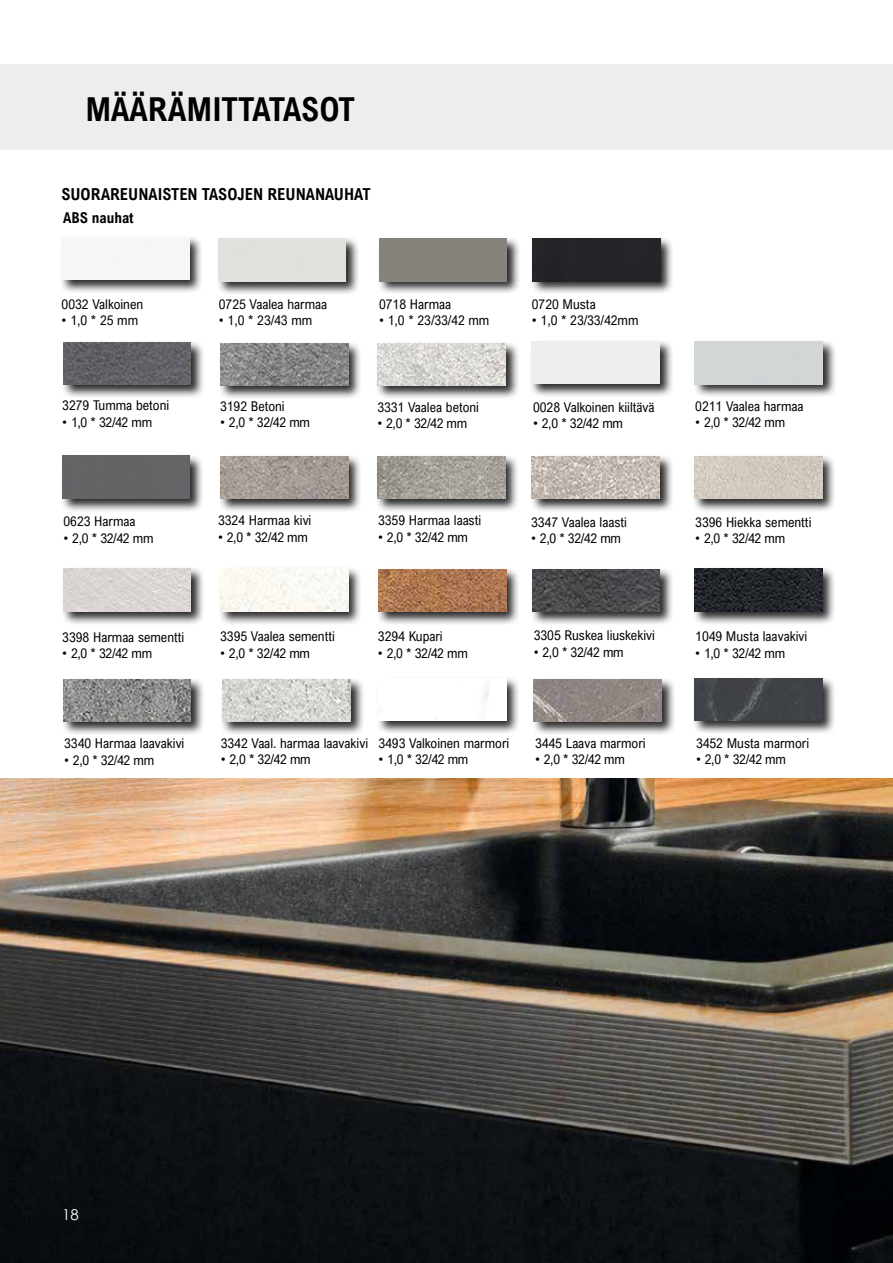
<style>
.page{position:relative;width:893px;height:1263px;background:#fff}
.page>*{position:absolute;margin:0;border:0;box-sizing:border-box;transform-origin:0 0}
.t1{font:700 33px "Arial Nova Cond";color:#000}
.t2{font:700 16.5px "Arial Nova Cond";color:#000}
.t3{font:700 15px "Arial Nova Cond";color:#000}
.t4{font:15px "Century Gothic";color:#fff}
.t5{font:13.5px "Arial Nova Cond";color:#000}
</style>
<div class="page">
<div style="left:0;top:64px;width:893px;height:86px;background:#eceded"></div>
<div style="left:59px;top:235px;width:145px;height:59px;background:#000;opacity:.85"></div>
<div style="left:62px;top:237px;width:127px;height:43px;background:#f7f6f5"></div>
<div style="left:216px;top:237px;width:144px;height:59px;background:#000;opacity:.85"></div>
<div style="left:218px;top:239px;width:128px;height:42px;background:#e1e0dc"></div>
<div style="left:377px;top:236px;width:144px;height:59px;background:#000;opacity:.85"></div>
<div style="left:379px;top:238px;width:128px;height:43px;background:#86827c"></div>
<div style="left:530px;top:236px;width:144px;height:59px;background:#000;opacity:.85"></div>
<div style="left:532px;top:238px;width:128px;height:43px;background:#252328"></div>
<div style="left:218px;top:341px;width:144px;height:59px;background:#000;opacity:.85"></div>
<img style="left:220px;top:343px;width:128px;height:43px">
<div style="left:376px;top:341px;width:144px;height:59px;background:#000;opacity:.85"></div>
<img style="left:378px;top:343px;width:127px;height:43px">
<div style="left:61px;top:340px;width:144px;height:59px;background:#000;opacity:.85"></div>
<img style="left:63px;top:342px;width:128px;height:43px">
<div style="left:693px;top:339px;width:144px;height:59px;background:#000;opacity:.85"></div>
<div style="left:695px;top:342px;width:127px;height:42px;background:#d2d6d6"></div>
<div style="left:60px;top:454px;width:144px;height:59px;background:#000;opacity:.85"></div>
<div style="left:62px;top:456px;width:128px;height:42px;background:#636465"></div>
<div style="left:530px;top:339px;width:144px;height:59px;background:#000;opacity:.85"></div>
<div style="left:532px;top:341px;width:127px;height:43px;background:#efeeec"></div>
<div style="left:376px;top:454px;width:144px;height:59px;background:#000;opacity:.85"></div>
<img style="left:378px;top:456px;width:127px;height:43px">
<div style="left:530px;top:454px;width:144px;height:59px;background:#000;opacity:.85"></div>
<img style="left:532px;top:456px;width:127px;height:43px">
<div style="left:218px;top:454px;width:145px;height:59px;background:#000;opacity:.85"></div>
<img style="left:221px;top:456px;width:127px;height:43px">
<div style="left:61px;top:566px;width:144px;height:59px;background:#000;opacity:.85"></div>
<img style="left:63px;top:569px;width:128px;height:42px">
<div style="left:218px;top:566px;width:145px;height:59px;background:#000;opacity:.85"></div>
<img style="left:221px;top:569px;width:127px;height:42px">
<div style="left:692px;top:454px;width:145px;height:59px;background:#000;opacity:.85"></div>
<img style="left:695px;top:456px;width:127px;height:43px">
<div style="left:530px;top:567px;width:144px;height:59px;background:#000;opacity:.85"></div>
<img style="left:532px;top:569px;width:128px;height:42px">
<div style="left:692px;top:566px;width:144px;height:59px;background:#000;opacity:.85"></div>
<img style="left:694px;top:569px;width:128px;height:42px">
<div style="left:61px;top:677px;width:144px;height:59px;background:#000;opacity:.85"></div>
<img style="left:63px;top:679px;width:128px;height:42px">
<div style="left:221px;top:677px;width:144px;height:59px;background:#000;opacity:.85"></div>
<img style="left:223px;top:679px;width:127px;height:42px">
<div style="left:376px;top:567px;width:144px;height:59px;background:#000;opacity:.85"></div>
<img style="left:378px;top:569px;width:128px;height:43px">
<div style="left:532px;top:677px;width:144px;height:59px;background:#000;opacity:.85"></div>
<img style="left:534px;top:679px;width:127px;height:42px">
<div style="left:692px;top:676px;width:144px;height:59px;background:#000;opacity:.85"></div>
<img style="left:695px;top:678px;width:127px;height:43px">
<div style="left:376px;top:676px;width:144px;height:59px;background:#000;opacity:.85"></div>
<img style="left:379px;top:678px;width:127px;height:43px">
<img style="left:0;top:778px;width:893px;height:485px">
<h1 class="t1" style="left:85px;top:89px;width:271px">MÄÄRÄMITTATASOT</h1>
<p class="t2" style="left:61px;top:184px;width:311px">SUORAREUNAISTEN TASOJEN REUNANAUHAT</p>
<p class="t3" style="left:63px;top:208px;width:72px">ABS nauhat</p>
<p class="t5" style="left:62px;top:295px;width:83px">0032 Valkoinen</p>
<p class="t5" style="left:62px;top:312px;width:78px">• 1,0 * 25 mm</p>
<p class="t5" style="left:219px;top:295px;width:110px">0725 Vaalea harmaa</p>
<p class="t5" style="left:219px;top:312px;width:95px">• 1,0 * 23/43 mm</p>
<p class="t5" style="left:379px;top:295px;width:74px">0718 Harmaa</p>
<p class="t5" style="left:379px;top:312px;width:112px">• 1,0 * 23/33/42 mm</p>
<p class="t5" style="left:532px;top:295px;width:65px">0720 Musta</p>
<p class="t5" style="left:532px;top:312px;width:108px">• 1,0 * 23/33/42mm</p>
<p class="t5" style="left:62px;top:397px;width:108px">3279 Tumma betoni</p>
<p class="t5" style="left:62px;top:414px;width:91px">• 1,0 * 32/42 mm</p>
<p class="t5" style="left:220px;top:398px;width:66px">3192 Betoni</p>
<p class="t5" style="left:220px;top:414px;width:91px">• 2,0 * 32/42 mm</p>
<p class="t5" style="left:377px;top:399px;width:103px">3331 Vaalea betoni</p>
<p class="t5" style="left:377px;top:415px;width:91px">• 2,0 * 32/42 mm</p>
<p class="t5" style="left:533px;top:399px;width:123px">0028 Valkoinen kiiltävä</p>
<p class="t5" style="left:533px;top:415px;width:91px">• 2,0 * 32/42 mm</p>
<p class="t5" style="left:695px;top:397px;width:110px">0211 Vaalea harmaa</p>
<p class="t5" style="left:695px;top:414px;width:91px">• 2,0 * 32/42 mm</p>
<p class="t5" style="left:64px;top:513px;width:74px">0623 Harmaa</p>
<p class="t5" style="left:64px;top:529px;width:91px">• 2,0 * 32/42 mm</p>
<p class="t5" style="left:218px;top:512px;width:95px">3324 Harmaa kivi</p>
<p class="t5" style="left:218px;top:528px;width:91px">• 2,0 * 32/42 mm</p>
<p class="t5" style="left:378px;top:512px;width:105px">3359 Harmaa laasti</p>
<p class="t5" style="left:378px;top:528px;width:91px">• 2,0 * 32/42 mm</p>
<p class="t5" style="left:531px;top:513px;width:97px">3347 Vaalea laasti</p>
<p class="t5" style="left:531px;top:530px;width:91px">• 2,0 * 32/42 mm</p>
<p class="t5" style="left:695px;top:513px;width:118px">3396 Hiekka sementti</p>
<p class="t5" style="left:695px;top:530px;width:91px">• 2,0 * 32/42 mm</p>
<p class="t5" style="left:62px;top:629px;width:124px">3398 Harmaa sementti</p>
<p class="t5" style="left:62px;top:645px;width:91px">• 2,0 * 32/42 mm</p>
<p class="t5" style="left:220px;top:628px;width:116px">3395 Vaalea sementti</p>
<p class="t5" style="left:220px;top:644px;width:91px">• 2,0 * 32/42 mm</p>
<p class="t5" style="left:378px;top:628px;width:66px">3294 Kupari</p>
<p class="t5" style="left:378px;top:644px;width:91px">• 2,0 * 32/42 mm</p>
<p class="t5" style="left:534px;top:627px;width:123px">3305 Ruskea liuskekivi</p>
<p class="t5" style="left:534px;top:643px;width:91px">• 2,0 * 32/42 mm</p>
<p class="t5" style="left:695px;top:628px;width:114px">1049 Musta laavakivi</p>
<p class="t5" style="left:695px;top:644px;width:91px">• 1,0 * 32/42 mm</p>
<p class="t5" style="left:64px;top:735px;width:122px">3340 Harmaa laavakivi</p>
<p class="t5" style="left:64px;top:751px;width:91px">• 2,0 * 32/42 mm</p>
<p class="t5" style="left:221px;top:735px;width:149px">3342 Vaal. harmaa laavakivi</p>
<p class="t5" style="left:221px;top:751px;width:91px">• 2,0 * 32/42 mm</p>
<p class="t5" style="left:378px;top:735px;width:132px">3493 Valkoinen marmori</p>
<p class="t5" style="left:378px;top:751px;width:91px">• 1,0 * 32/42 mm</p>
<p class="t5" style="left:535px;top:735px;width:112px">3445 Laava marmori</p>
<p class="t5" style="left:535px;top:751px;width:91px">• 2,0 * 32/42 mm</p>
<p class="t5" style="left:696px;top:735px;width:115px">3452 Musta marmori</p>
<p class="t5" style="left:696px;top:751px;width:91px">• 2,0 * 32/42 mm</p>
<p class="t4" style="left:62px;top:1204px;width:18px">18</p>
</div>
